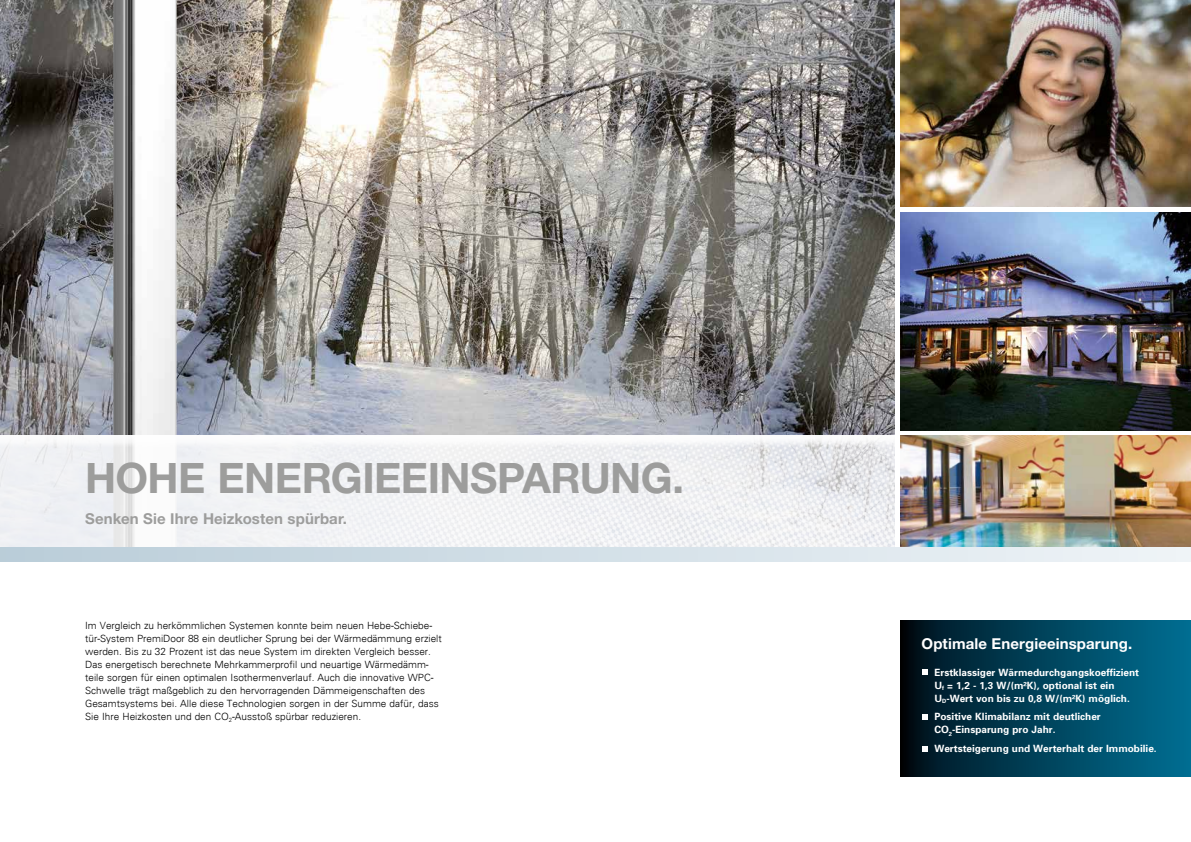
<style>
.page{position:relative;width:1191px;height:842px;background:#fff}
.page>*{position:absolute;margin:0;border:0;box-sizing:border-box;transform-origin:0 0}
.t1{font:700 42px "Helvetica Neue CE";letter-spacing:-.015em;color:#9d9d9c}
.t2{font:700 15px "Helvetica Neue CE";letter-spacing:.005em;color:#9d9d9c}
.t3{font:700 15px "Helvetica Neue CE";letter-spacing:.005em;color:#fff}
.t4{font:300 10px/13px "Univers";color:#000}
.t5{font:700 10px/13px "Univers";color:#fff}
</style>
<div class="page">
<img style="left:0;top:0;width:894px;height:435px">
<img style="left:61px;top:0;width:155px;height:435px">
<img style="left:0;top:439px;width:895px;height:108px">
<img style="left:900px;top:0;width:291px;height:207px">
<img style="left:900px;top:213px;width:291px;height:217px">
<img style="left:900px;top:436px;width:291px;height:111px">
<svg style="left:900px;top:621px;width:291px;height:156px;background:#004159"></svg>
<svg style="left:0;top:547px;width:1191px;height:14px;background:#d4e0e7"></svg>
<svg style="left:921px;top:669px;width:6px;height:6px"></svg>
<svg style="left:921px;top:714px;width:6px;height:6px"></svg>
<svg style="left:921px;top:746px;width:6px;height:5px"></svg>
<h1 class="t1" style="left:85px;top:452px;width:600px">HOHE ENERGIEEINSPARUNG.</h1>
<h2 class="t2" style="left:85px;top:509px;width:263px">Senken Sie Ihre Heizkosten spürbar.</h2>
<p class="t4" style="left:85px;top:619px;width:358px">Im Vergleich zu herkömmlichen Systemen konnte beim neuen Hebe-Schiebe&shy;tür-System PremiDoor 88 ein deutlicher Sprung bei der Wärmedämmung erzielt werden. Bis zu 32 Prozent ist das neue System im direkten Vergleich besser.<br>Das energetisch berechnete Mehrkammerprofil und neuartige Wärmedämm&shy;teile sorgen für einen optimalen Isothermenverlauf. Auch die innovative WPC-Schwelle trägt maßgeblich zu den hervorragenden Dämmeigenschaften des Gesamtsystems bei. Alle diese Technologien sorgen in der Summe dafür, dass Sie Ihre Heizkosten und den CO<sub>2</sub>-Ausstoß spürbar reduzieren.</p>
<h2 class="t3" style="left:921px;top:635px;width:212px">Optimale Energieeinsparung.</h2>
<p class="t5" style="left:934px;top:665px;width:206px">Erstklassiger Wärmedurchgangskoeffizient<br>U<sub>f</sub> = 1,2 - 1,3 W/(m²K), optional ist ein<br>U<sub>D</sub>-Wert von bis zu 0,8 W/(m²K) möglich.</p>
<p class="t5" style="left:934px;top:710px;width:168px">Positive Klimabilanz mit deutlicher<br>CO<sub>2</sub>-Einsparung pro Jahr.</p>
<p class="t5" style="left:934px;top:742px;width:224px">Wertsteigerung und Werterhalt der Immobilie.</p>
</div>
